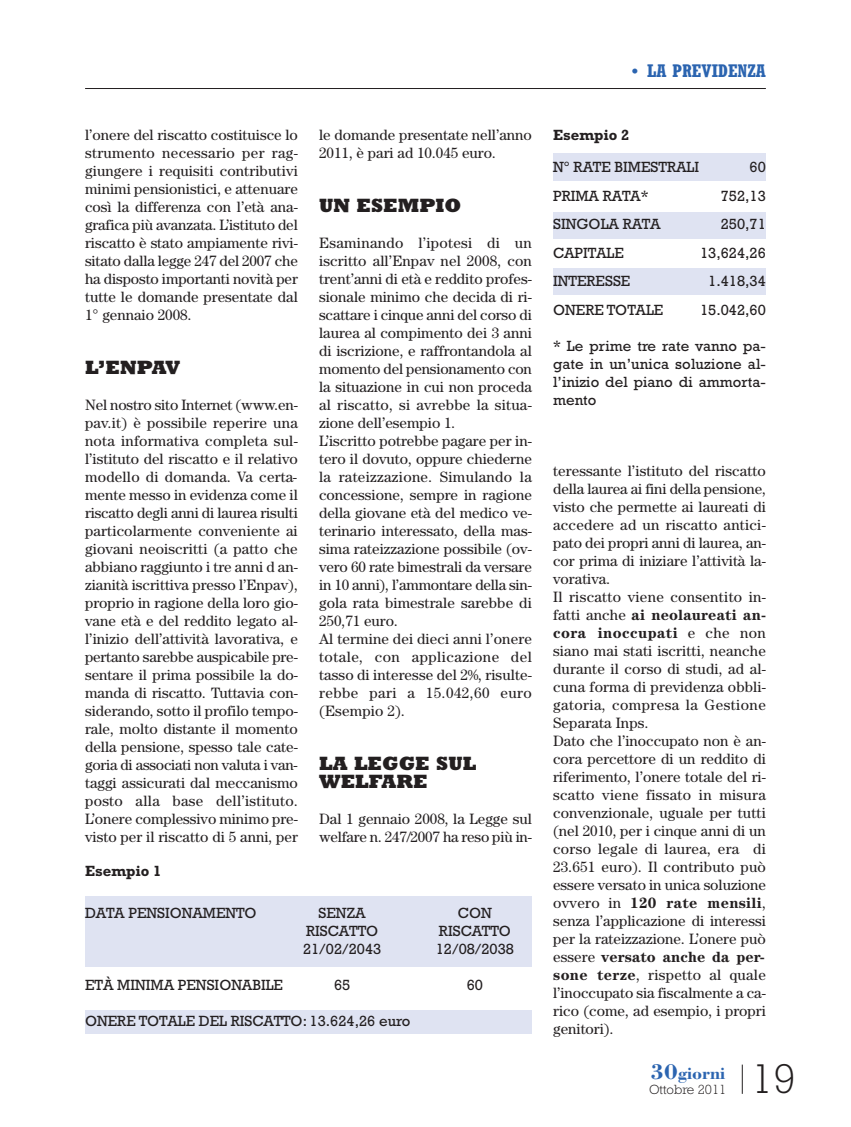
<style>
.page{position:relative;width:851px;height:1127px;background:#fff}
.page>*{position:absolute;margin:0;border:0;box-sizing:border-box;transform-origin:0 0}
.t1{font:300 42.15px "Rockwell";color:#231f20}
.t2{font:800 19.5px/18px "Rockwell";color:#231f20}
.t3{font:700 condensed 18px "Rockwell";color:#2b64b0}
.t4{font:700 18px "Bodoni";color:#2b64b0}
.t5{font:15px/18px "Century";color:#231f20}
.t6{font:15px/18px "Rockwell";color:#231f20;text-align:justify}
.t7{font:700 15px "Rockwell";color:#231f20}
.t8{font:300 13.5px "Rockwell";color:#231f20}
.s1{font-weight:700}
.s2{font-size:22.5px}
</style>
<div class="page">
<hr style="left:85px;top:88px;width:680px;height:1px;background:#231f20">
<hr style="left:741px;top:1064px;width:1px;height:30px;background:#231f20">
<div style="left:85px;top:949px;width:446px;height:21px;background:linear-gradient(to right,#fff,#fff)"></div>
<div style="left:85px;top:896px;width:446px;height:70px;background:#dfe3f2"></div>
<div style="left:85px;top:1010px;width:446px;height:23px;background:#dfe3f2"></div>
<div style="left:553px;top:154px;width:212px;height:27px;background:#dfe3f2"></div>
<div style="left:553px;top:212px;width:212px;height:27px;background:#dfe3f2"></div>
<div style="left:553px;top:268px;width:212px;height:27px;background:#dfe3f2"></div>
<p class="t5" style="left:85px;top:127px;width:214px;text-align:justify">l’onere del riscatto costituisce lo strumento necessario per rag&shy;giungere i requisiti contributivi minimi pensionistici, e attenuare così la differenza con l’età ana&shy;grafica più avanzata. L’istituto del riscatto è stato ampiamente rivi&shy;sitato dalla legge 247 del 2007 che ha disposto importanti novità per tutte le domande presentate dal 1° gennaio 2008.</p>
<h2 class="t2" style="left:85px;top:360px;width:96px">L’ENPAV</h2>
<p class="t5" style="left:85px;top:397px;width:214px;text-align:justify">Nel nostro sito Internet (www.en&shy;pav.it) è possibile reperire una nota informativa completa sul&shy;l’istituto del riscatto e il relativo modello di domanda. Va certa&shy;mente messo in evidenza come il riscatto degli anni di laurea risulti particolarmente conveniente ai giovani neoiscritti (a patto che abbiano raggiunto i tre anni d an&shy;zianità iscrittiva presso l’Enpav), proprio in ragione della loro gio&shy;vane età e del reddito legato al&shy;l’inizio dell’attività lavorativa, e pertanto sarebbe auspicabile pre&shy;sentare il prima possibile la do&shy;manda di riscatto. Tuttavia con&shy;siderando, sotto il profilo tempo&shy;rale, molto distante il momento della pensione, spesso tale cate&shy;goria di associati non valuta i van&shy;taggi assicurati dal meccanismo posto alla base dell’istituto.<br>L’onere complessivo minimo pre&shy;visto per il riscatto di 5 anni, per</p>
<p class="t7" style="left:85px;top:866px;width:78px">Esempio 1</p>
<p class="t5" style="left:319px;top:127px;width:214px">le domande presentate nell’anno<br>2011, è pari ad 10.045 euro.</p>
<h2 class="t2" style="left:319px;top:198px;width:144px">UN ESEMPIO</h2>
<p class="t5" style="left:319px;top:235px;width:214px">Esaminando l’ipotesi di un iscritto all’Enpav nel 2008, con trent’anni di età e reddito profes&shy;sionale minimo che decida di ri&shy;scattare i cinque anni del corso di laurea al compimento dei 3 anni di iscrizione, e raffrontandola al momento del pensionamento con la situazione in cui non proceda al riscatto, si avrebbe la situa&shy;zione dell’esempio 1.<br>L’iscritto potrebbe pagare per in&shy;tero il dovuto, oppure chiederne la rateizzazione. Simulando la concessione, sempre in ragione della giovane età del medico ve&shy;terinario interessato, della mas&shy;sima rateizzazione possibile (ov&shy;vero 60 rate bimestrali da versare in 10 anni), l’ammontare della sin&shy;gola rata bimestrale sarebbe di<br>250,71 euro.<br>Al termine dei dieci anni l’onere totale, con applicazione del tasso di interesse del 2%, risulte&shy;rebbe pari a 15.042,60 euro (Esempio 2).</p>
<h2 class="t2" style="left:319px;top:756px;width:159px">LA LEGGE SUL<br>WELFARE</h2>
<p class="t5" style="left:319px;top:811px;width:214px">Dal 1 gennaio 2008, la Legge sul welfare n. 247/2007 ha reso più in-</p>
<p class="t6" style="left:85px;top:906px;width:173px">DATA PENSIONAMENTO</p>
<p class="t6" style="left:318px;top:906px;width:49px">SENZA</p>
<p class="t6" style="left:458px;top:906px;width:36px">CON</p>
<p class="t6" style="left:306px;top:924px;width:73px">RISCATTO</p>
<p class="t6" style="left:439px;top:924px;width:73px">RISCATTO</p>
<p class="t6" style="left:303px;top:942px;width:80px">21/02/2043</p>
<p class="t6" style="left:436px;top:942px;width:80px">12/08/2038</p>
<p class="t6" style="left:85px;top:978px;width:199px">ETÀ MINIMA PENSIONABILE</p>
<p class="t6" style="left:334px;top:978px;width:18px">65</p>
<p class="t6" style="left:466px;top:978px;width:18px">60</p>
<p class="t6" style="left:85px;top:1014px;width:327px">ONERE TOTALE DEL RISCATTO: 13.624,26 euro</p>
<p class="t3" style="left:631px;top:64px;width:135px">• LA PREVIDENZA</p>
<p class="t7" style="left:553px;top:130px;width:78px">Esempio 2</p>
<p class="t6" style="left:553px;top:160px;width:147px">N° RATE BIMESTRALI</p>
<p class="t6" style="left:749px;top:160px;width:18px">60</p>
<p class="t6" style="left:553px;top:188px;width:97px">PRIMA RATA*</p>
<p class="t6" style="left:720px;top:188px;width:47px">752,13</p>
<p class="t6" style="left:553px;top:217px;width:109px">SINGOLA RATA</p>
<p class="t6" style="left:720px;top:217px;width:47px">250,71</p>
<p class="t6" style="left:553px;top:245px;width:72px">CAPITALE</p>
<p class="t6" style="left:700px;top:245px;width:67px">13,624,26</p>
<p class="t6" style="left:553px;top:274px;width:79px">INTERESSE</p>
<p class="t6" style="left:708px;top:274px;width:59px">1.418,34</p>
<p class="t6" style="left:553px;top:302px;width:111px">ONERE TOTALE</p>
<p class="t6" style="left:700px;top:302px;width:67px">15.042,60</p>
<p class="t6" style="left:553px;top:338px;width:214px">* Le prime tre rate vanno pa&shy;gate in un’unica soluzione al&shy;l’inizio del piano di ammorta&shy;mento</p>
<p class="t5" style="left:553px;top:463px;width:214px">teressante l’istituto del riscatto della laurea ai fini della pensione, visto che permette ai laureati di accedere ad un riscatto antici&shy;pato dei propri anni di laurea, an&shy;cor prima di iniziare l’attività la&shy;vorativa.<br>Il riscatto viene consentito in&shy;fatti anche <span class="s1">ai neolaureati an&shy;cora inoccupati</span> e che non siano mai stati iscritti, neanche durante il corso di studi, ad al&shy;cuna forma di previdenza obbli&shy;gatoria, compresa la Gestione<br>Separata Inps.<br>Dato che l’inoccupato non è an&shy;cora percettore di un reddito di riferimento, l’onere totale del ri&shy;scatto viene fissato in misura convenzionale, uguale per tutti (nel 2010, per i cinque anni di un corso legale di laurea, era di<br>23.651 euro). Il contributo può essere versato in unica soluzione ovvero in <span class="s1">120 rate mensili</span>, senza l’applicazione di interessi per la rateizzazione. L’onere può essere <span class="s1">versato anche da per&shy;sone terze</span>, rispetto al quale l’inoccupato sia fiscalmente a ca&shy;rico (come, ad esempio, i propri genitori).</p>
<p class="t4" style="left:650px;top:1062px;width:76px"><span class="s2">30</span>giorni</p>
<p class="t8" style="left:649px;top:1084px;width:79px">Ottobre 2011</p>
<h1 class="t1" style="left:751px;top:1064px;width:46px">19</h1>
</div>
